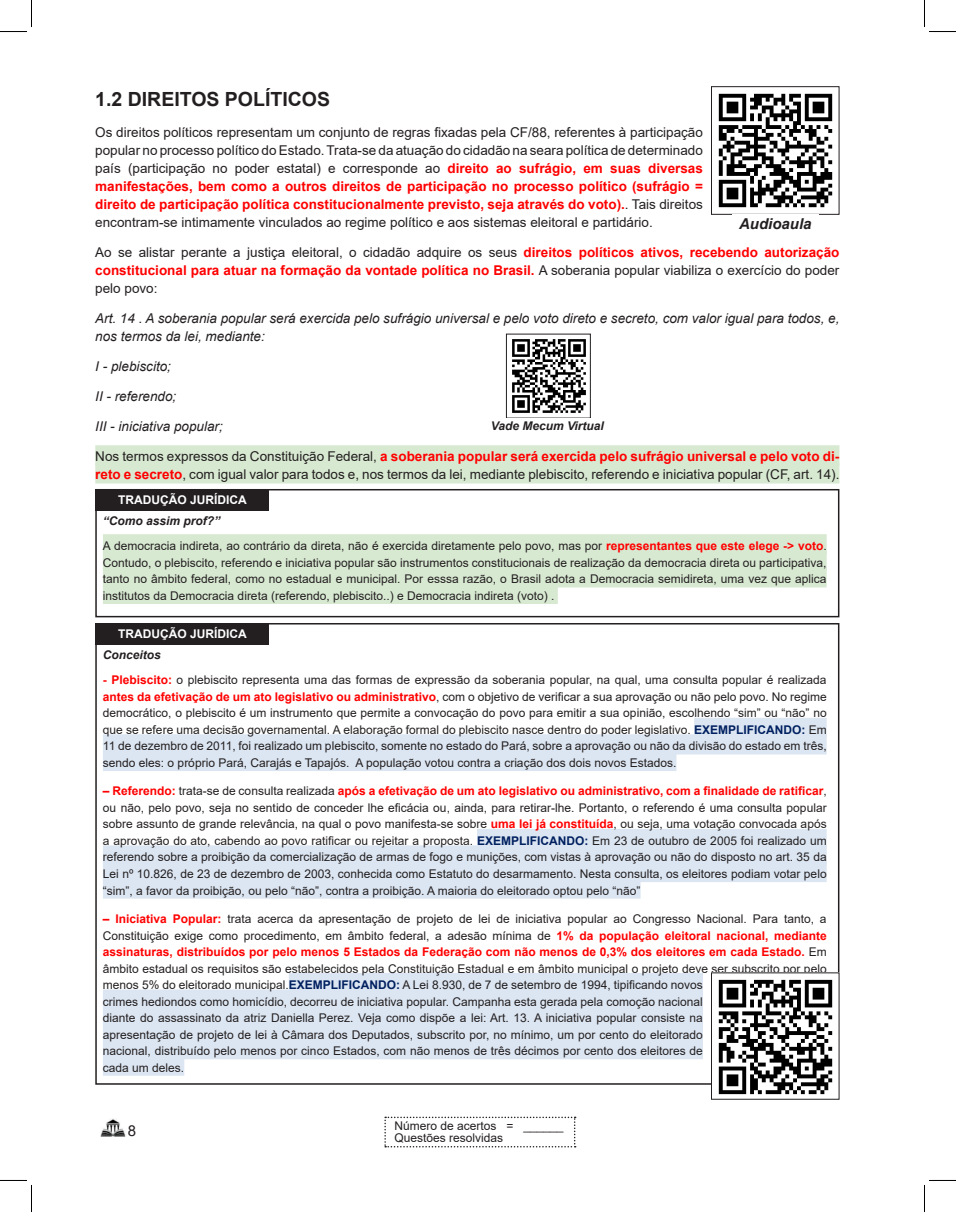
<style>
.page{position:relative;width:956px;height:1212px;background:#fff}
.page>*{position:absolute;margin:0;border:0;box-sizing:border-box;transform-origin:0 0}
.SUBTITULO_X_X{font:700 19.5px "Arial";color:#231f20}
.t1{font:italic 700 15px "Arial";color:#231f20}
.t2{font:15px "Arial";color:#231f20}
.Verde{font:13.5px/18px "Arial";color:#231f20;text-align:justify}
.t3{font:italic 13.5px/18px "Arial";color:#231f20}
.t4{font:12px/16.5px "Arial";color:#231f20;text-align:justify}
.Texto_Tabela{font:italic 700 12px "Arial";color:#231f20}
.TITULO{font:700 12px "Arial";color:#fff}
.s1{font-weight:700;color:#f00}
.s2{font-weight:700;color:#002060}
</style>
<div class="page">
<img style="left:100px;top:1118px;width:26px;height:19px">
<svg style="left:384px;top:1116px;width:192px;height:31px"></svg>
<div style="left:95px;top:623px;width:174px;height:21px;background:#231f20"></div>
<div style="left:694px;top:717px;width:133px;height:20px;background:#dce6f2"></div>
<div style="left:103px;top:734px;width:724px;height:20px;background:#dce6f2"></div>
<div style="left:103px;top:750px;width:573px;height:20px;background:#dce6f2"></div>
<div style="left:477px;top:828px;width:350px;height:20px;background:#dce6f2"></div>
<div style="left:103px;top:845px;width:724px;height:20px;background:#dce6f2"></div>
<div style="left:103px;top:861px;width:724px;height:20px;background:#dce6f2"></div>
<div style="left:103px;top:878px;width:538px;height:20px;background:#dce6f2"></div>
<div style="left:289px;top:972px;width:414px;height:20px;background:#dce6f2"></div>
<div style="left:103px;top:989px;width:600px;height:20px;background:#dce6f2"></div>
<div style="left:103px;top:1005px;width:600px;height:20px;background:#dce6f2"></div>
<div style="left:103px;top:1022px;width:600px;height:20px;background:#dce6f2"></div>
<div style="left:103px;top:1038px;width:600px;height:20px;background:#dce6f2"></div>
<div style="left:103px;top:1055px;width:81px;height:20px;background:#dce6f2"></div>
<div style="left:95px;top:445px;width:744px;height:20px;background:#d8e9d2"></div>
<div style="left:95px;top:463px;width:744px;height:20px;background:#d8e9d2"></div>
<img style="left:718px;top:93px;width:115px;height:115px">
<div style="left:711px;top:86px;width:128px;height:129px;border:1px solid #231f20"></div>
<div style="left:732px;top:214px;width:86px;height:19px;background:#fff"></div>
<div style="left:95px;top:489px;width:744px;height:128px;border:2px solid #231f20"></div>
<div style="left:95px;top:489px;width:174px;height:21px;background:#231f20"></div>
<div style="left:103px;top:534px;width:724px;height:20px;background:#d8e9d2"></div>
<div style="left:103px;top:550px;width:724px;height:20px;background:#d8e9d2"></div>
<div style="left:103px;top:567px;width:724px;height:20px;background:#d8e9d2"></div>
<div style="left:103px;top:583px;width:455px;height:20px;background:#d8e9d2"></div>
<img style="left:512px;top:339px;width:74px;height:74px">
<div style="left:506px;top:333px;width:85px;height:85px;border:1px solid #231f20"></div>
<img style="left:718px;top:979px;width:115px;height:116px">
<svg style="left:0;top:0;width:32px;height:32px"></svg>
<svg style="left:0;top:1179px;width:32px;height:32px"></svg>
<svg style="left:924px;top:0;width:32px;height:32px"></svg>
<svg style="left:924px;top:1179px;width:32px;height:32px"></svg>
<p class="SUBTITULO_X_X" style="left:95px;top:86px;width:236px">1.2 DIREITOS POLÍTICOS</p>
<p class="Verde" style="left:95px;top:123px;width:609px">Os direitos políticos representam um conjunto de regras fixadas pela CF/88, referentes à participação popular no processo político do Estado. Trata-se da atuação do cidadão na seara política de determinado país (participação no poder estatal) e corresponde ao <span class="s1">direito ao sufrágio, em suas diversas manifestações, bem como a outros direitos de participação no processo político (sufrágio = direito de participação política constitucionalmente previsto, seja através do voto).</span>. Tais direitos encontram-se intimamente vinculados ao regime político e aos sistemas eleitoral e partidário.</p>
<p class="Verde" style="left:95px;top:243px;width:746px">Ao se alistar perante a justiça eleitoral, o cidadão adquire os seus <span class="s1">direitos políticos ativos, recebendo autorização constitucional para atuar na formação da vontade política no Brasil.</span> A soberania popular viabiliza o exercício do poder pelo povo:</p>
<p class="t3" style="left:95px;top:309px;width:746px">Art. 14 . A soberania popular será exercida pelo sufrágio universal e pelo voto direto e secreto, com valor igual para todos, e, nos termos da lei, mediante:</p>
<p class="t3" style="left:95px;top:357px;width:77px">I - plebiscito;</p>
<p class="t3" style="left:95px;top:387px;width:83px">II - referendo;</p>
<p class="t3" style="left:95px;top:417px;width:129px">III - iniciativa popular;</p>
<p class="Verde" style="left:95px;top:447px;width:746px">Nos termos expressos da Constituição Federal, <span class="s1">a soberania popular será exercida pelo sufrágio universal e pelo voto di&shy;reto e secreto</span>, com igual valor para todos e, nos termos da lei, mediante plebiscito, referendo e iniciativa popular (CF, art. 14).</p>
<p class="t1" style="left:739px;top:214px;width:74px">Audioaula</p>
<p class="Texto_Tabela" style="left:491px;top:418px;width:115px">Vade Mecum Virtual</p>
<p class="TITULO" style="left:118px;top:491px;width:130px">TRADUÇÃO JURÍDICA</p>
<p class="Texto_Tabela" style="left:103px;top:513px;width:119px">“Como assim prof?”</p>
<p class="t4" style="left:103px;top:537px;width:725px">A democracia indireta, ao contrário da direta, não é exercida diretamente pelo povo, mas por <span class="s1">representantes que este elege -&gt; voto</span>.<br>Contudo, o plebiscito, referendo e iniciativa popular são instrumentos constitucionais de realização da democracia direta ou participativa, tanto no âmbito federal, como no estadual e municipal. Por esssa razão, o Brasil adota a Democracia semidireta, uma vez que aplica institutos da Democracia direta (referendo, plebiscito..) e Democracia indireta (voto) .</p>
<p class="TITULO" style="left:118px;top:625px;width:130px">TRADUÇÃO JURÍDICA</p>
<p class="Texto_Tabela" style="left:103px;top:647px;width:60px">Conceitos</p>
<p class="t4" style="left:103px;top:671px;width:725px"><span class="s1">- Plebiscito:</span> o plebiscito representa uma das formas de expressão da soberania popular, na qual, uma consulta popular é realizada <span class="s1">antes da efetivação de um ato legislativo ou administrativo</span>, com o objetivo de verificar a sua aprovação ou não pelo povo. No regime democrático, o plebiscito é um instrumento que permite a convocação do povo para emitir a sua opinião, escolhendo “sim” ou “não” no que se refere uma decisão governamental. A elaboração formal do plebiscito nasce dentro do poder legislativo. <span class="s2">EXEMPLIFICANDO:</span> Em 11 de dezembro de 2011, foi realizado um plebiscito, somente no estado do Pará, sobre a aprovação ou não da divisão do estado em três, sendo eles: o próprio Pará, Carajás e Tapajós. A população votou contra a criação dos dois novos Estados.</p>
<p class="t4" style="left:103px;top:782px;width:725px"><span class="s1">– Referendo:</span> trata-se de consulta realizada <span class="s1">após a efetivação de um ato legislativo ou administrativo, com a finalidade de ratificar</span>, ou não, pelo povo, seja no sentido de conceder lhe eficácia ou, ainda, para retirar-lhe. Portanto, o referendo é uma consulta popular sobre assunto de grande relevância, na qual o povo manifesta-se sobre <span class="s1">uma lei já constituída</span>, ou seja, uma votação convocada após a aprovação do ato, cabendo ao povo ratificar ou rejeitar a proposta. <span class="s2">EXEMPLIFICANDO:</span> Em 23 de outubro de 2005 foi realizado um referendo sobre a proibição da comercialização de armas de fogo e munições, com vistas à aprovação ou não do disposto no art. 35 da Lei nº 10.826, de 23 de dezembro de 2003, conhecida como Estatuto do desarmamento. Nesta consulta, os eleitores podiam votar pelo “sim”, a favor da proibição, ou pelo “não”, contra a proibição. A maioria do eleitorado optou pelo “não”</p>
<p class="t4" style="left:103px;top:910px;width:725px;text-align:left"><span class="s1">– Iniciativa Popular:</span> trata acerca da apresentação de projeto de lei de iniciativa popular ao Congresso Nacional. Para tanto, a Constituição exige como procedimento, em âmbito federal, a adesão mínima de <span class="s1">1% da população eleitoral nacional, mediante assinaturas, distribuídos por pelo menos 5 Estados da Federação com não menos de 0,3% dos eleitores em cada Estado.</span> Em âmbito estadual os requisitos são estabelecidos pela Constituição Estadual e em âmbito municipal o projeto deve ser subscrito por pelo menos 5% do eleitorado municipal.<span class="s2">EXEMPLIFICANDO:</span> A Lei 8.930, de 7 de setembro de 1994, tipificando novos<br>crimes hediondos como homicídio, decorreu de iniciativa popular. Campanha esta gerada pela comoção nacional<br>diante do assassinato da atriz Daniella Perez. Veja como dispõe a lei: Art. 13. A iniciativa popular consiste na<br>apresentação de projeto de lei à Câmara dos Deputados, subscrito por, no mínimo, um por cento do eleitorado<br>nacional, distribuído pelo menos por cinco Estados, com não menos de três décimos por cento dos eleitores de<br>cada um deles.</p>
<p class="t2" style="left:128px;top:1120px;width:10px">8</p>
<p class="t4" style="left:394px;top:1119px;width:171px;line-height:12px">Número de acertos = ______<br>Questões resolvidas</p>
</div>
